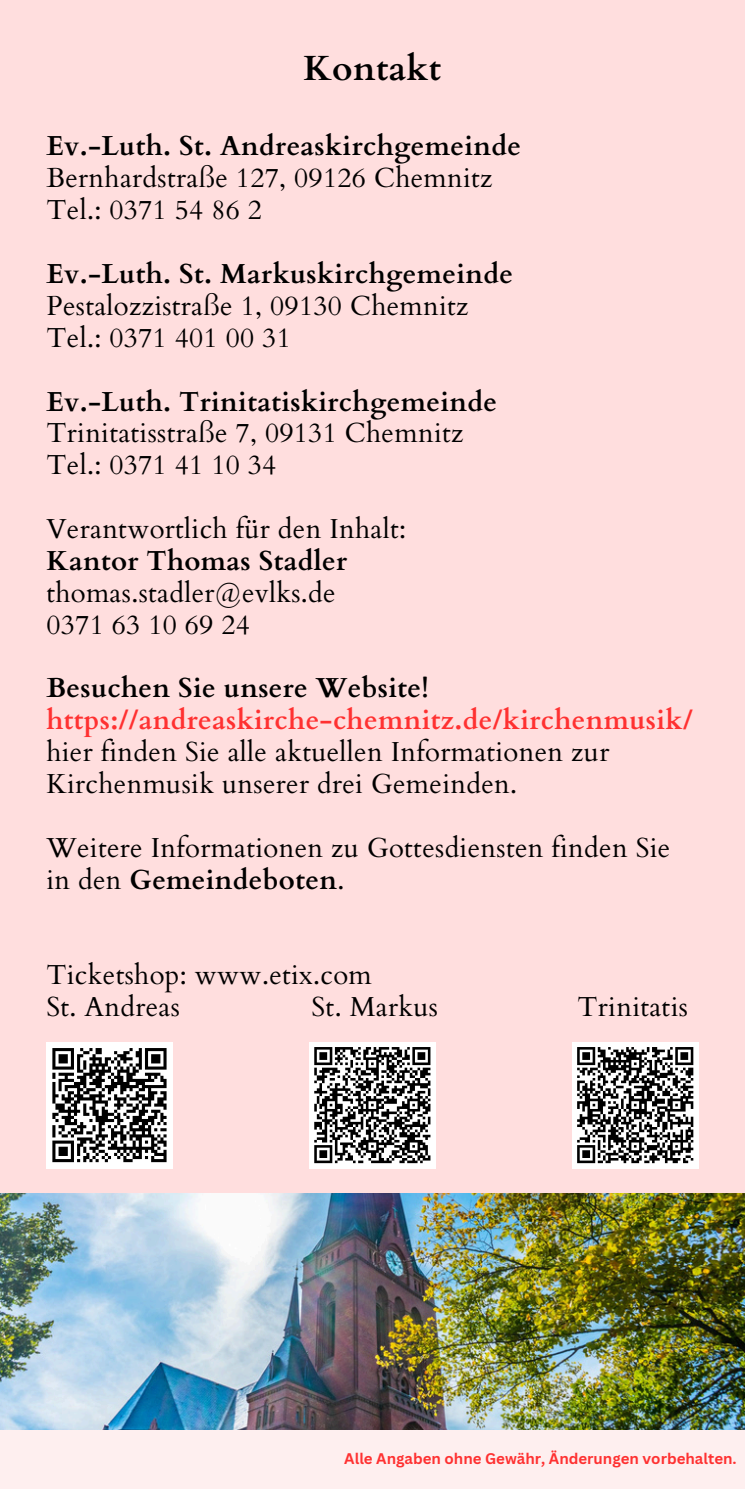
<style>
.page{position:relative;width:745px;height:1489px;background:#fff}
.page>*{position:absolute;margin:0;border:0;box-sizing:border-box;transform-origin:0 0}
.t1{font:700 35px "Cardo";letter-spacing:.01em;color:#000}
.t2{font:27.5px/32px "Cardo";letter-spacing:.01em;color:#000}
.t3{font:700 15px "Canva Sans";color:#ff3131}
.s1{font-weight:700}
.s2{font-weight:700;color:#ff3131}
</style>
<div class="page">
<div style="left:0;top:0;width:744px;height:1489px;background:#ffdede"></div>
<img style="left:0;top:1193px;width:744px;height:236px">
<div style="left:0;top:1430px;width:744px;height:58px;background:#feefef"></div>
<div style="left:309px;top:1042px;width:126px;height:126px;background:#fff"></div>
<svg style="left:314px;top:1047px;width:117px;height:117px"></svg>
<div style="left:571px;top:1042px;width:127px;height:126px;background:#fff"></div>
<svg style="left:577px;top:1047px;width:117px;height:117px"></svg>
<div style="left:46px;top:1042px;width:127px;height:126px;background:#fff"></div>
<svg style="left:52px;top:1048px;width:115px;height:115px"></svg>
<h1 class="t1" style="left:303px;top:46px;width:139px">Kontakt</h1>
<h2 class="t2" style="left:46px;top:131px;width:476px"><span class="s1">Ev.-Luth. St. Andreaskirchgemeinde<br></span>Bernhardstraße 127, 09126 Chemnitz<br>Tel.: 0371 54 86 2</h2>
<h2 class="t2" style="left:46px;top:258px;width:468px"><span class="s1">Ev.-Luth. St. Markuskirchgemeinde<br></span>Pestalozzistraße 1, 09130 Chemnitz<br>Tel.: 0371 401 00 31</h2>
<h2 class="t2" style="left:46px;top:386px;width:452px"><span class="s1">Ev.-Luth. Trinitatiskirchgemeinde<br></span>Trinitatisstraße 7, 09131 Chemnitz<br>Tel.: 0371 41 10 34</h2>
<h2 class="t2" style="left:46px;top:513px;width:361px">Verantwortlich für den Inhalt:<br><span class="s1">Kantor Thomas Stadler </span>thomas.stadler@evlks.de<br>0371 63 10 69 24</h2>
<h2 class="t2" style="left:46px;top:673px;width:647px"><span class="s1">Besuchen Sie unsere Website! </span><span class="s2">https://andreaskirche-chemnitz.de/kirchenmusik/ </span>hier finden Sie alle aktuellen Informationen zur Kirchenmusik unserer drei Gemeinden.</h2>
<h2 class="t2" style="left:46px;top:832px;width:625px">Weitere Informationen zu Gottesdiensten finden Sie in den <span class="s1">Gemeindeboten</span>.</h2>
<h2 class="t2" style="left:46px;top:960px;width:327px">Ticketshop: www.etix.com<br>St. Andreas</h2>
<h2 class="t2" style="left:311px;top:991px;width:128px">St. Markus</h2>
<h2 class="t2" style="left:577px;top:991px;width:112px">Trinitatis</h2>
<p class="t3" style="left:344px;top:1448px;width:394px">Alle Angaben ohne Gewähr, Änderungen vorbehalten.</p>
</div>
